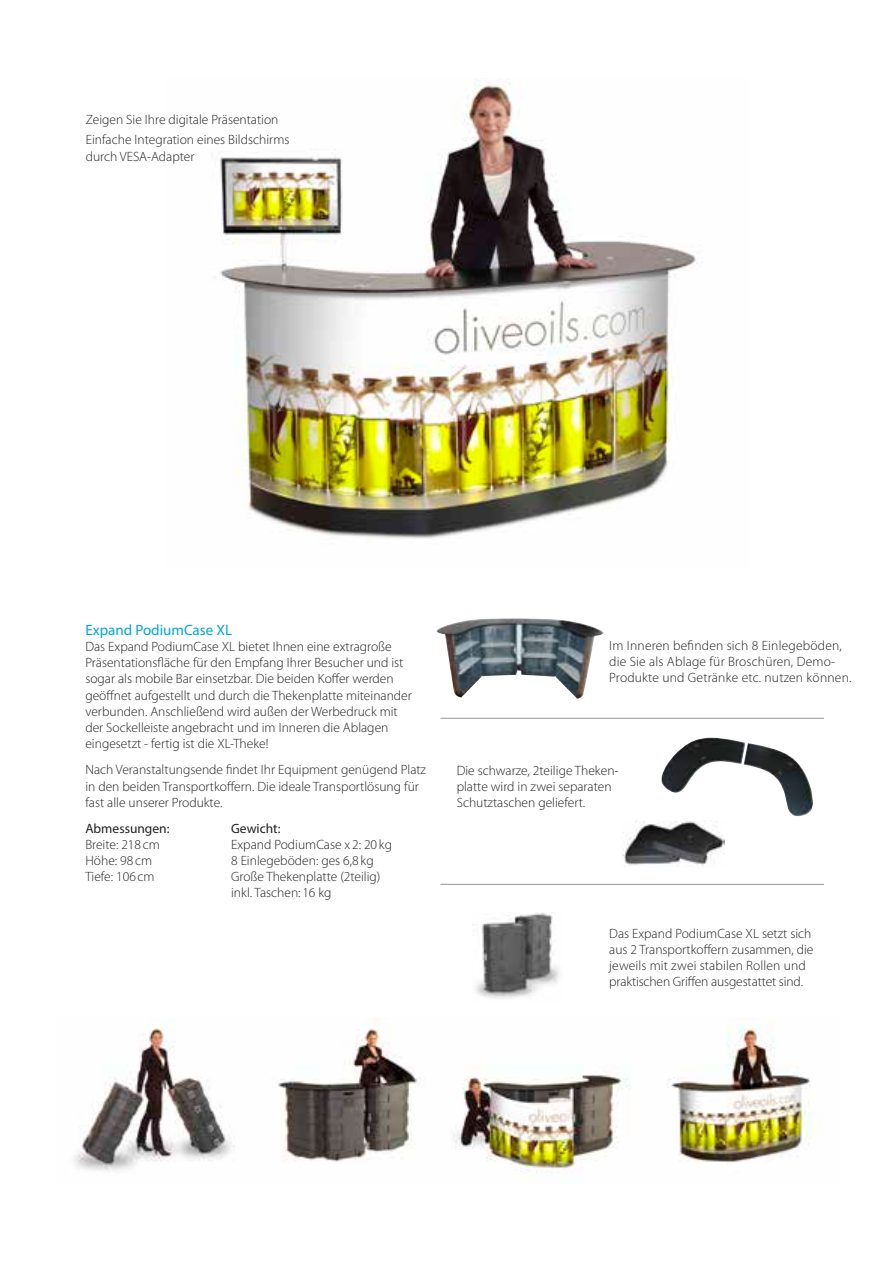
<style>
.page{position:relative;width:893px;height:1263px;background:#fff}
.page>*{position:absolute;margin:0;border:0;box-sizing:border-box;transform-origin:0 0}
.t1{font:15px "Myriad Pro";color:#00a7d3}
.t2{font:300 13.5px/16.2px "Myriad Pro";color:#231f20}
.t3{font:13.5px "Myriad Pro";color:#231f20}
</style>
<div class="page">
<img style="left:220px;top:79px;width:482px;height:460px">
<img style="left:74px;top:1018px;width:742px;height:162px">
<img style="left:436px;top:618px;width:167px;height:81px">
<img style="left:622px;top:820px;width:102px;height:46px">
<img style="left:661px;top:738px;width:152px;height:79px">
<img style="left:472px;top:912px;width:88px;height:87px">
<hr style="left:440px;top:884px;width:384px;height:1px;background:#949698">
<hr style="left:440px;top:718px;width:384px;height:1px;background:#949698">
<p class="t2" style="left:86px;top:109px;width:205px;line-height:20.4px">Zeigen Sie Ihre digitale Präsentation<br>Einfache Integration eines Bildschirms</p>
<p class="t2" style="left:86px;top:148px;width:110px">durch VESA-Adapter</p>
<p class="t1" style="left:85px;top:620px;width:148px">Expand PodiumCase XL</p>
<p class="t2" style="left:85px;top:639px;width:328px">Das Expand PodiumCase XL bietet Ihnen eine extragroße Präsentationsfläche für den Empfang Ihrer Besucher und ist sogar als mobile Bar einsetzbar. Die beiden Koffer werden geöffnet aufgestellt und durch die Thekenplatte miteinander verbunden. Anschließend wird außen der Werbedruck mit der Sockelleiste angebracht und im Inneren die Ablagen eingesetzt - fertig ist die XL-Theke!</p>
<p class="t2" style="left:85px;top:762px;width:342px">Nach Veranstaltungsende findet Ihr Equipment genügend Platz in den beiden Transportkoffern. Die ideale Transportlösung für fast alle unserer Produkte.</p>
<p class="t3" style="left:85px;top:820px;width:86px">Abmessungen:</p>
<p class="t2" style="left:85px;top:836px;width:76px">Breite: 218 cm<br>Höhe: 98 cm<br>Tiefe: 106 cm</p>
<p class="t3" style="left:231px;top:820px;width:51px">Gewicht:</p>
<p class="t2" style="left:231px;top:836px;width:162px">Expand PodiumCase x 2: 20 kg<br>8 Einlegeböden: ges 6,8 kg<br>Große Thekenplatte (2teilig) inkl. Taschen: 16 kg</p>
<p class="t2" style="left:609px;top:637px;width:244px">Im Inneren befinden sich 8 Einlegeböden, die Sie als Ablage für Broschüren, Demo-<br>Produkte und Getränke etc. nutzen können.</p>
<p class="t2" style="left:457px;top:762px;width:163px">Die schwarze, 2teilige Theken&shy;platte wird in zwei separaten<br>Schutztaschen geliefert.</p>
<p class="t2" style="left:609px;top:925px;width:206px">Das Expand PodiumCase XL setzt sich aus 2 Transportkoffern zusammen, die jeweils mit zwei stabilen Rollen und praktischen Griffen ausgestattet sind.</p>
</div>
